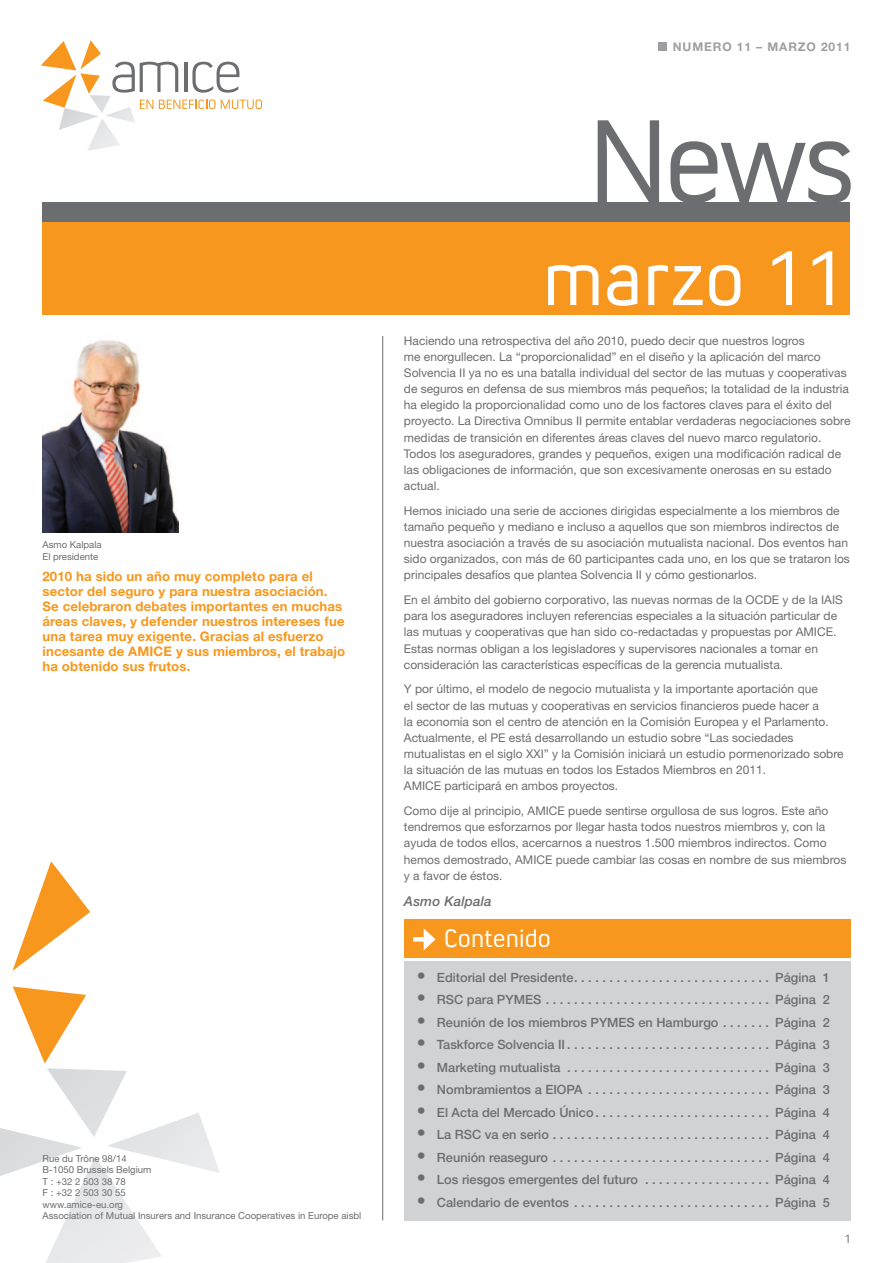
<style>
.page{position:relative;width:893px;height:1263px;background:#fff}
.page>*{position:absolute;margin:0;border:0;box-sizing:border-box;transform-origin:0 0}
.t1{font:118.5px "Convection";color:#6c6d70}
.t2{font:78px "Convection";letter-spacing:.005em;color:#fff}
.t3{font:25.5px "Convection";letter-spacing:.005em;color:#fff}
.t4{font:italic 500 13.5px "Helvetica Neue LT Std";letter-spacing:.01em;color:#6c6d70}
.t5{font:700 13.2px/15px "Helvetica Neue LT Std";letter-spacing:.01em;color:#f7971d}
.t6{font:500 12.75px "Helvetica Neue LT Std";color:#6c6d70}
.t7{font:12px/16.2px "Helvetica Neue LT Std";color:#6c6d70}
.t8{font:700 12px "Helvetica Neue LT Std";letter-spacing:.075em;color:#9d9fa2}
.t9{font:12px "Convection";color:#6c6d70}
.t10{font:9.6px/11.6px "Helvetica Neue LT Std";color:#6c6d70}
.s1{font-size:18px}
</style>
<div class="page">
<svg style="left:41px;top:40px;width:221px;height:111px"></svg>
<div style="left:43px;top:221px;width:807px;height:94px;background:#f7971d"></div>
<div style="left:43px;top:202px;width:807px;height:19px;background:#6c6d70"></div>
<div style="left:658px;top:43px;width:9px;height:8px;background:#9d9fa2"></div>
<svg style="left:12px;top:861px;width:78px;height:110px"></svg>
<svg style="left:0;top:986px;width:220px;height:277px"></svg>
<hr style="left:382px;top:336px;width:1px;height:884px;background:#6c6d70">
<div style="left:404px;top:961px;width:446px;height:259px;background:#d1d2d4"></div>
<div style="left:404px;top:919px;width:446px;height:38px;background:#f7971d"></div>
<svg style="left:413px;top:937px;width:11px;height:4px"></svg>
<svg style="left:424px;top:928px;width:12px;height:22px"></svg>
<img style="left:43px;top:340px;width:136px;height:192px">
<p class="t10" style="left:43px;top:539px;width:61px">Asmo Kalpala<br>El presidente</p>
<p class="t5" style="left:43px;top:568px;width:304px">2010 ha sido un año muy completo para el sector del seguro y para nuestra asociación.<br>Se celebraron debates importantes en muchas áreas claves, y defender nuestros intereses fue una tarea muy exigente. Gracias al esfuerzo incesante de AMICE y sus miembros, el trabajo ha obtenido sus frutos.</p>
<p class="t10" style="left:43px;top:1152px;width:320px">Rue du Trône 98/14<br>B-1050 Brussels Belgium<br>T : +32 2 503 38 78<br>F : +32 2 503 30 55<br>www.amice-eu.org<br>Association of Mutual Insurers and Insurance Cooperatives in Europe aisbl</p>
<p class="t8" style="left:673px;top:39px;width:179px">NUMERO 11 – MARZO 2011</p>
<h1 class="t1" style="left:589px;top:87px;width:268px">News</h1>
<h2 class="t2" style="left:543px;top:230px;width:303px">marzo 11</h2>
<p class="t7" style="left:404px;top:332px;width:448px">Haciendo una retrospectiva del año 2010, puedo decir que nuestros logros<br>me enorgullecen. La “proporcionalidad” en el diseño y la aplicación del marco Solvencia II ya no es una batalla individual del sector de las mutuas y cooperativas de seguros en defensa de sus miembros más pequeños; la totalidad de la industria ha elegido la proporcionalidad como uno de los factores claves para el éxito del proyecto. La Directiva Omnibus II permite entablar verdaderas negociaciones sobre medidas de transición en diferentes áreas claves del nuevo marco regulatorio.<br>Todos los aseguradores, grandes y pequeños, exigen una modificación radical de las obligaciones de información, que son excesivamente onerosas en su estado actual.</p>
<p class="t7" style="left:404px;top:502px;width:447px">Hemos iniciado una serie de acciones dirigidas especialmente a los miembros de tamaño pequeño y mediano e incluso a aquellos que son miembros indirectos de nuestra asociación a través de su asociación mutualista nacional. Dos eventos han sido organizados, con más de 60 participantes cada uno, en los que se trataron los principales desafíos que plantea Solvencia II y cómo gestionarlos.</p>
<p class="t7" style="left:404px;top:591px;width:440px">En el ámbito del gobierno corporativo, las nuevas normas de la OCDE y de la IAIS para los aseguradores incluyen referencias especiales a la situación particular de las mutuas y cooperativas que han sido co-redactadas y propuestas por AMICE.<br>Estas normas obligan a los legisladores y supervisores nacionales a tomar en consideración las características específicas de la gerencia mutualista.</p>
<p class="t7" style="left:404px;top:681px;width:441px">Y por último, el modelo de negocio mutualista y la importante aportación que<br>el sector de las mutuas y cooperativas en servicios financieros puede hacer a<br>la economía son el centro de atención en la Comisión Europea y el Parlamento.<br>Actualmente, el PE está desarrollando un estudio sobre “Las sociedades mutualistas en el siglo XXI” y la Comisión iniciará un estudio pormenorizado sobre la situación de las mutuas en todos los Estados Miembros en 2011.<br>AMICE participará en ambos proyectos.</p>
<p class="t7" style="left:404px;top:802px;width:444px">Como dije al principio, AMICE puede sentirse orgullosa de sus logros. Este año tendremos que esforzarnos por llegar hasta todos nuestros miembros y, con la ayuda de todos ellos, acercarnos a nuestros 1.500 miembros indirectos. Como hemos demostrado, AMICE puede cambiar las cosas en nombre de sus miembros y a favor de éstos.</p>
<p class="t4" style="left:404px;top:893px;width:89px">Asmo Kalpala</p>
<h3 class="t3" style="left:444px;top:922px;width:108px">Contenido</h3>
<p class="t6" style="left:417px;top:970px;width:415px"><span class="s1">•</span> EditorialdelPresidente ............................ Página 1</p>
<p class="t6" style="left:417px;top:992px;width:415px"><span class="s1">•</span> RSCparaPYMES ................................ Página 2</p>
<p class="t6" style="left:417px;top:1015px;width:415px"><span class="s1">•</span> Reunión de los miembros PYMES en Hamburgo . . . . . . . Página 2</p>
<p class="t6" style="left:417px;top:1037px;width:415px"><span class="s1">•</span> TaskforceSolvenciaII ............................. Página 3</p>
<p class="t6" style="left:417px;top:1060px;width:415px"><span class="s1">•</span> Marketingmutualista ............................. Página 3</p>
<p class="t6" style="left:417px;top:1082px;width:415px"><span class="s1">•</span> NombramientosaEIOPA .......................... Página 3</p>
<p class="t6" style="left:417px;top:1105px;width:415px"><span class="s1">•</span> ElActadelMercadoÚnico ......................... Página 4</p>
<p class="t6" style="left:417px;top:1127px;width:415px"><span class="s1">•</span> LaRSCvaenserio ............................... Página 4</p>
<p class="t6" style="left:417px;top:1150px;width:415px"><span class="s1">•</span> Reuniónreaseguro ............................... Página 4</p>
<p class="t6" style="left:417px;top:1172px;width:415px"><span class="s1">•</span> Los riesgos emergentes del futuro . . . . . . . . . . . . . . . . . . Página 4</p>
<p class="t6" style="left:417px;top:1195px;width:415px"><span class="s1">•</span> Calendariodeeventos ............................ Página 5</p>
<p class="t9" style="left:844px;top:1231px;width:8px">1</p>
</div>
